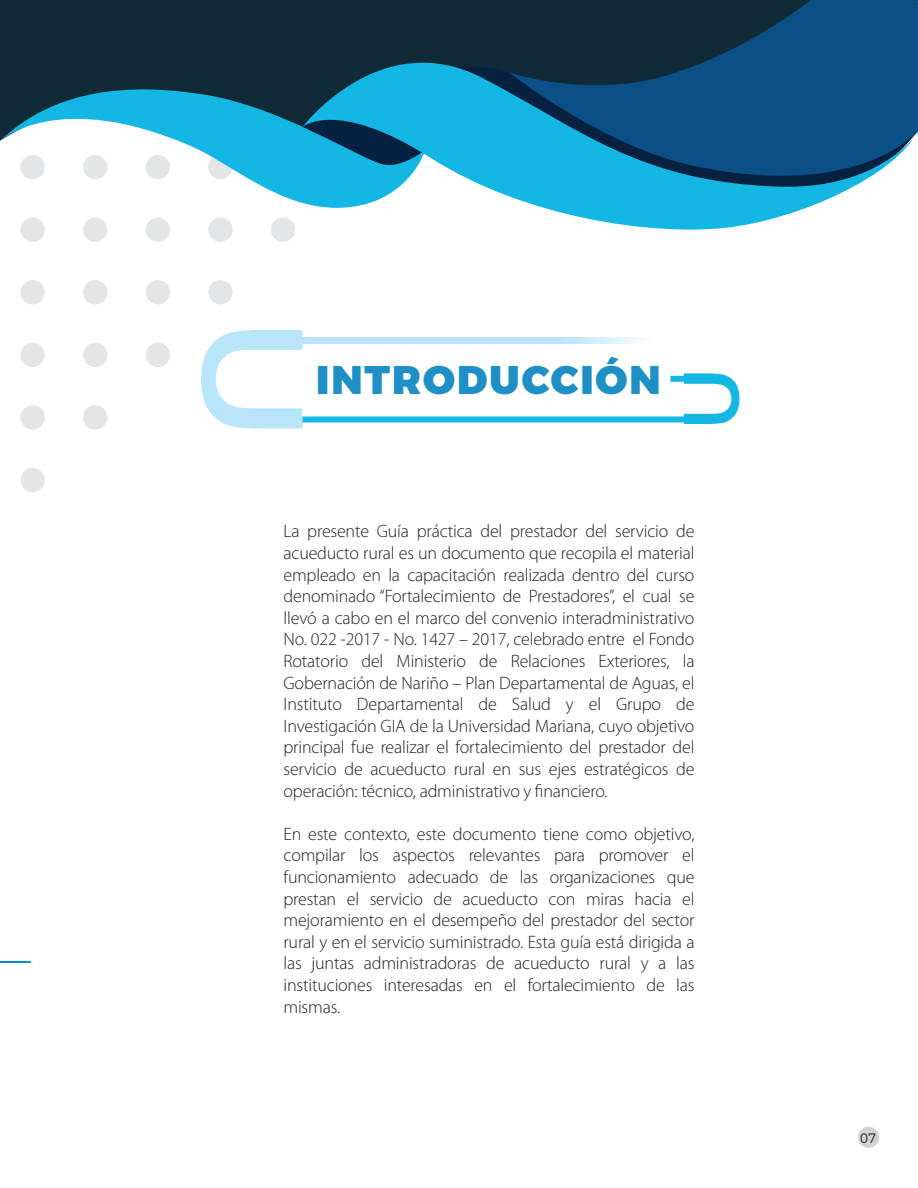
<style>
.page{position:relative;width:918px;height:1188px;background:#fff}
.page>*{position:absolute;margin:0;border:0;box-sizing:border-box;transform-origin:0 0}
.t1{font:900 40.05px "Montserrat";letter-spacing:.05em;color:#1f90c6}
.t2{font:300 18px/21.6px "Myriad Pro";letter-spacing:-.01em;color:#231f20;text-align:justify}
.t3{font:300 13.65px "Montserrat";color:#231f20;scale:.95 1}
</style>
<div class="page">
<div style="left:0;top:0;width:508px;height:83px;background:#102b37"></div>
<div style="left:20px;top:468px;width:25px;height:24px;background:#e4e5e7;border-radius:50%"></div>
<div style="left:83px;top:405px;width:24px;height:25px;background:#e4e5e7;border-radius:50%"></div>
<div style="left:20px;top:405px;width:25px;height:25px;background:#e4e5e7;border-radius:50%"></div>
<div style="left:146px;top:343px;width:24px;height:24px;background:#e4e5e7;border-radius:50%"></div>
<div style="left:83px;top:343px;width:24px;height:24px;background:#e4e5e7;border-radius:50%"></div>
<div style="left:20px;top:343px;width:25px;height:24px;background:#e4e5e7;border-radius:50%"></div>
<div style="left:208px;top:280px;width:25px;height:24px;background:#e4e5e7;border-radius:50%"></div>
<div style="left:146px;top:280px;width:24px;height:24px;background:#e4e5e7;border-radius:50%"></div>
<div style="left:83px;top:280px;width:24px;height:24px;background:#e4e5e7;border-radius:50%"></div>
<div style="left:20px;top:280px;width:25px;height:24px;background:#e4e5e7;border-radius:50%"></div>
<div style="left:271px;top:218px;width:24px;height:24px;background:#e4e5e7;border-radius:50%"></div>
<div style="left:208px;top:218px;width:25px;height:24px;background:#e4e5e7;border-radius:50%"></div>
<div style="left:146px;top:218px;width:24px;height:24px;background:#e4e5e7;border-radius:50%"></div>
<div style="left:83px;top:218px;width:24px;height:24px;background:#e4e5e7;border-radius:50%"></div>
<div style="left:20px;top:218px;width:25px;height:24px;background:#e4e5e7;border-radius:50%"></div>
<div style="left:858px;top:1127px;width:21px;height:21px;background:#d1d2d4;border-radius:50%"></div>
<svg style="left:201px;top:330px;width:538px;height:99px"></svg>
<svg style="left:284px;top:338px;width:370px;height:6px;background:#c1e8fa"></svg>
<svg style="left:0;top:83px;width:303px;height:120px"></svg>
<svg style="left:303px;top:25px;width:520px;height:205px;fill:#14b6e3"></svg>
<svg style="left:508px;top:0;width:410px;height:201px;background:#145b83"></svg>
<hr style="left:0;top:961px;width:30px;height:2px;background:#0090d6">
<h1 class="t1" style="left:316px;top:346px;width:346px">INTRODUCCIÓN</h1>
<p class="t2" style="left:284px;top:521px;width:413px">La presente Guía práctica del prestador del servicio de acueducto rural es un documento que recopila el material empleado en la capacitación realizada dentro del curso denominado “Fortalecimiento de Prestadores”, el cual se llevó a cabo en el marco del convenio interadministrativo No. 022 -2017 - No. 1427 – 2017, celebrado entre el Fondo Rotatorio del Ministerio de Relaciones Exteriores, la Gobernación de Nariño – Plan Departamental de Aguas, el Instituto Departamental de Salud y el Grupo de Investigación GIA de la Universidad Mariana, cuyo objetivo principal fue realizar el fortalecimiento del prestador del servicio de acueducto rural en sus ejes estratégicos de operación: técnico, administrativo y financiero.</p>
<p class="t2" style="left:284px;top:823px;width:413px">En este contexto, este documento tiene como objetivo, compilar los aspectos relevantes para promover el funcionamiento adecuado de las organizaciones que prestan el servicio de acueducto con miras hacia el mejoramiento en el desempeño del prestador del sector rural y en el servicio suministrado. Esta guía está dirigida a las juntas administradoras de acueducto rural y a las instituciones interesadas en el fortalecimiento de las mismas.</p>
<p class="t3" style="left:860px;top:1127px;width:19px">07</p>
</div>
